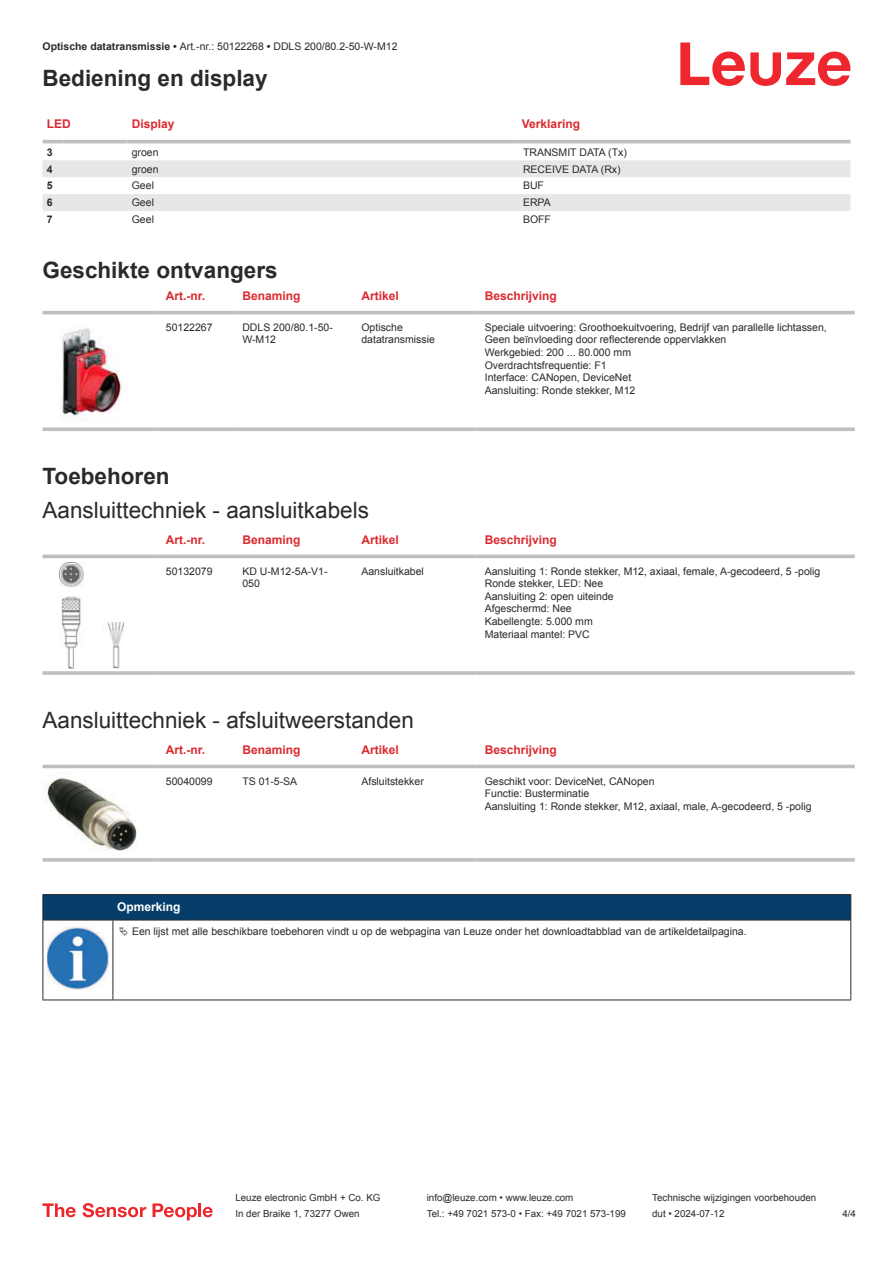
<style>
.page{position:relative;width:893px;height:1263px;background:#fff}
.page>*{position:absolute;margin:0;border:0;box-sizing:border-box;transform-origin:0 0}
.t1{font:22.5px "Arial";color:#2b292a}
.t2{font:700 22.5px "Arial";color:#2b292a}
.t3{font:700 12px "Arial";color:#db2a30}
.t4{font:700 12px "Arial";color:#fff}
.t5{font:10.5px/12.6px "Arial";color:#2b292a}
.t6{font:700 10.5px "Arial";color:#2b292a}
.t7{font:9.75px "Arial";color:#2b292a}
.s1{font-weight:700}
</style>
<div class="page">
<svg style="left:680px;top:43px;width:170px;height:43px"></svg>
<svg style="left:43px;top:143px;width:807px;height:1px"></svg>
<svg style="left:43px;top:160px;width:807px;height:51px"></svg>
<hr style="left:43px;top:140px;width:21px;height:3px;background:#bdbfc1">
<hr style="left:64px;top:140px;width:64px;height:3px;background:#bdbfc1">
<hr style="left:128px;top:140px;width:391px;height:3px;background:#bdbfc1">
<hr style="left:519px;top:140px;width:331px;height:3px;background:#bdbfc1">
<svg style="left:43px;top:314px;width:812px;height:1px"></svg>
<hr style="left:43px;top:311px;width:114px;height:3px;background:#bdbfc1">
<hr style="left:157px;top:311px;width:77px;height:3px;background:#bdbfc1">
<hr style="left:234px;top:311px;width:119px;height:3px;background:#bdbfc1">
<hr style="left:353px;top:311px;width:123px;height:3px;background:#bdbfc1">
<hr style="left:476px;top:311px;width:379px;height:3px;background:#bdbfc1">
<svg style="left:43px;top:427px;width:114px;height:4px"></svg>
<svg style="left:157px;top:427px;width:77px;height:4px"></svg>
<svg style="left:234px;top:427px;width:119px;height:4px"></svg>
<svg style="left:353px;top:427px;width:123px;height:4px"></svg>
<svg style="left:476px;top:427px;width:379px;height:4px;background:#c4c6c8"></svg>
<img style="left:62px;top:328px;width:60px;height:94px">
<svg style="left:43px;top:554px;width:812px;height:5px;fill:#efeff0"></svg>
<hr style="left:43px;top:555px;width:114px;height:3px;background:#bdbfc1">
<hr style="left:157px;top:555px;width:77px;height:3px;background:#bdbfc1">
<hr style="left:234px;top:555px;width:119px;height:3px;background:#bdbfc1">
<hr style="left:353px;top:555px;width:123px;height:3px;background:#bdbfc1">
<hr style="left:476px;top:555px;width:379px;height:3px;background:#bdbfc1">
<hr style="left:43px;top:671px;width:114px;height:4px;background:#c3c5c7">
<svg style="left:157px;top:671px;width:77px;height:4px"></svg>
<hr style="left:234px;top:671px;width:119px;height:4px;background:#c4c6c7">
<hr style="left:353px;top:671px;width:123px;height:4px;background:#c3c5c7">
<svg style="left:476px;top:671px;width:379px;height:4px;background:#c3c5c7"></svg>
<img style="left:59px;top:562px;width:65px;height:107px">
<div style="left:43px;top:764px;width:812px;height:5px;background:#eeefef"></div>
<hr style="left:43px;top:765px;width:114px;height:3px;background:#bdbfc1">
<hr style="left:157px;top:765px;width:77px;height:3px;background:#bdbfc1">
<hr style="left:234px;top:765px;width:119px;height:3px;background:#bdbfc1">
<hr style="left:353px;top:765px;width:123px;height:3px;background:#bdbfc1">
<hr style="left:476px;top:765px;width:379px;height:3px;background:#bdbfc1">
<svg style="left:43px;top:858px;width:114px;height:4px"></svg>
<svg style="left:157px;top:858px;width:77px;height:4px"></svg>
<svg style="left:234px;top:858px;width:119px;height:4px"></svg>
<svg style="left:353px;top:858px;width:123px;height:4px"></svg>
<svg style="left:476px;top:858px;width:379px;height:4px;background:#c3c5c7"></svg>
<img style="left:44px;top:772px;width:93px;height:79px">
<hr style="left:43px;top:920px;width:70px;height:1px;background:#2b292a">
<svg style="left:43px;top:894px;width:808px;height:26px;background:#083c65"></svg>
<hr style="left:113px;top:920px;width:738px;height:1px;background:#2b292a">
<hr style="left:43px;top:920px;width:1px;height:75px;background:#2b292a">
<hr style="left:113px;top:920px;width:1px;height:75px;background:#2b292a">
<hr style="left:850px;top:920px;width:1px;height:75px;background:#2b292a">
<hr style="left:43px;top:999px;width:70px;height:1px;background:#2b292a">
<hr style="left:113px;top:999px;width:738px;height:1px;background:#2b292a">
<img style="left:47px;top:926px;width:61px;height:63px">
<svg style="left:43px;top:1203px;width:33px;height:14px"></svg>
<svg style="left:83px;top:1203px;width:63px;height:14px"></svg>
<svg style="left:153px;top:1203px;width:44px;height:17px"></svg>
<hr style="left:198px;top:1203px;width:3px;height:14px;background:#ed272d">
<svg style="left:203px;top:1207px;width:10px;height:10px"></svg>
<p class="t5" style="left:43px;top:41px;width:356px"><span class="s1">Optische datatransmissie •</span> Art.-nr.: 50122268 <span class="s1">•</span> DDLS 200/80.2-50-W-M12</p>
<h1 class="t2" style="left:43px;top:70px;width:227px">Bediening en display</h1>
<p class="t3" style="left:47px;top:119px;width:25px">LED</p>
<p class="t3" style="left:132px;top:119px;width:44px">Display</p>
<p class="t3" style="left:522px;top:119px;width:60px">Verklaring</p>
<p class="t6" style="left:47px;top:148px;width:7px">3</p>
<p class="t5" style="left:132px;top:147px;width:28px">groen</p>
<p class="t5" style="left:523px;top:147px;width:105px">TRANSMIT DATA (Tx)</p>
<p class="t6" style="left:47px;top:165px;width:7px">4</p>
<p class="t5" style="left:132px;top:163px;width:28px">groen</p>
<p class="t5" style="left:523px;top:163px;width:99px">RECEIVE DATA (Rx)</p>
<p class="t6" style="left:47px;top:182px;width:7px">5</p>
<p class="t5" style="left:132px;top:180px;width:24px">Geel</p>
<p class="t5" style="left:523px;top:180px;width:22px">BUF</p>
<p class="t6" style="left:47px;top:199px;width:7px">6</p>
<p class="t5" style="left:132px;top:197px;width:24px">Geel</p>
<p class="t5" style="left:523px;top:197px;width:29px">ERPA</p>
<p class="t6" style="left:47px;top:216px;width:7px">7</p>
<p class="t5" style="left:132px;top:214px;width:24px">Geel</p>
<p class="t5" style="left:523px;top:214px;width:30px">BOFF</p>
<h1 class="t2" style="left:43px;top:262px;width:237px">Geschikte ontvangers</h1>
<p class="t3" style="left:166px;top:291px;width:41px">Art.-nr.</p>
<p class="t3" style="left:242px;top:291px;width:60px">Benaming</p>
<p class="t3" style="left:361px;top:291px;width:39px">Artikel</p>
<p class="t3" style="left:485px;top:291px;width:74px">Beschrijving</p>
<p class="t5" style="left:166px;top:322px;width:48px">50122267</p>
<p class="t5" style="left:242px;top:322px;width:92px">DDLS 200/80.1-50-<br>W-M12</p>
<p class="t5" style="left:361px;top:322px;width:75px">Optische datatransmissie</p>
<p class="t5" style="left:485px;top:322px;width:343px">Speciale uitvoering: Groothoekuitvoering, Bedrijf van parallelle lichtassen, Geen beïnvloeding door reflecterende oppervlakken<br>Werkgebied: 200 ... 80.000 mm<br>Overdrachtsfrequentie: F1<br>Interface: CANopen, DeviceNet<br>Aansluiting: Ronde stekker, M12</p>
<h1 class="t2" style="left:43px;top:467px;width:129px">Toebehoren</h1>
<h1 class="t1" style="left:43px;top:501px;width:328px">Aansluittechniek - aansluitkabels</h1>
<p class="t3" style="left:166px;top:535px;width:41px">Art.-nr.</p>
<p class="t3" style="left:242px;top:535px;width:60px">Benaming</p>
<p class="t3" style="left:361px;top:535px;width:39px">Artikel</p>
<p class="t3" style="left:485px;top:535px;width:74px">Beschrijving</p>
<p class="t5" style="left:166px;top:566px;width:48px">50132079</p>
<p class="t5" style="left:242px;top:566px;width:87px">KD U-M12-5A-V1-<br>050</p>
<p class="t5" style="left:361px;top:566px;width:64px">Aansluitkabel</p>
<p class="t5" style="left:485px;top:566px;width:337px">Aansluiting 1: Ronde stekker, M12, axiaal, female, A-gecodeerd, 5 -polig<br>Ronde stekker, LED: Nee<br>Aansluiting 2: open uiteinde<br>Afgeschermd: Nee<br>Kabellengte: 5.000 mm<br>Materiaal mantel: PVC</p>
<h1 class="t1" style="left:43px;top:711px;width:373px">Aansluittechniek - afsluitweerstanden</h1>
<p class="t3" style="left:166px;top:745px;width:41px">Art.-nr.</p>
<p class="t3" style="left:242px;top:745px;width:60px">Benaming</p>
<p class="t3" style="left:361px;top:745px;width:39px">Artikel</p>
<p class="t3" style="left:485px;top:745px;width:74px">Beschrijving</p>
<p class="t5" style="left:166px;top:776px;width:48px">50040099</p>
<p class="t5" style="left:242px;top:776px;width:56px">TS 01-5-SA</p>
<p class="t5" style="left:361px;top:776px;width:64px">Afsluitstekker</p>
<p class="t5" style="left:485px;top:776px;width:328px">Geschikt voor: DeviceNet, CANopen<br>Functie: Busterminatie<br>Aansluiting 1: Ronde stekker, M12, axiaal, male, A-gecodeerd, 5 -polig</p>
<p class="t4" style="left:117px;top:903px;width:65px">Opmerking</p>
<p class="t5" style="left:132px;top:926px;width:616px">Een lijst met alle beschikbare toebehoren vindt u op de webpagina van Leuze onder het downloadtabblad van de artikeldetailpagina.</p>
<p class="t7" style="left:235px;top:1194px;width:146px">Leuze electronic GmbH + Co. KG</p>
<p class="t7" style="left:427px;top:1194px;width:148px">info@leuze.com • www.leuze.com</p>
<p class="t7" style="left:652px;top:1194px;width:166px">Technische wijzigingen voorbehouden</p>
<p class="t7" style="left:235px;top:1210px;width:126px">In der Braike 1, 73277 Owen</p>
<p class="t7" style="left:427px;top:1210px;width:201px">Tel.: +49 7021 573-0 • Fax: +49 7021 573-199</p>
<p class="t7" style="left:652px;top:1210px;width:74px">dut • 2024-07-12</p>
<p class="t7" style="left:842px;top:1210px;width:15px">4 /4</p>
</div>
